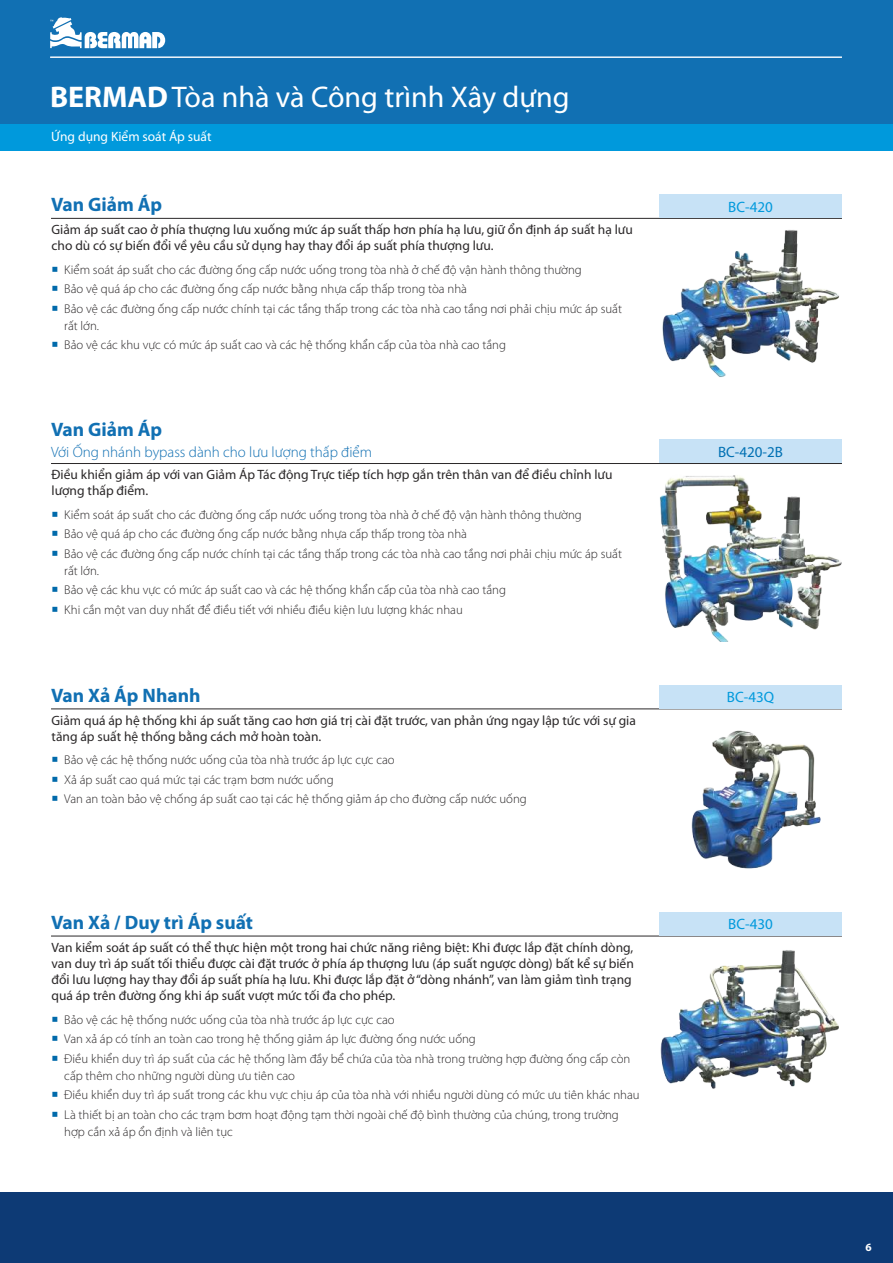
<style>
.page{position:relative;width:893px;height:1263px;background:#fff}
.page>*{position:absolute;margin:0;border:0;box-sizing:border-box;transform-origin:0 0}
.t1{font:30px "Myriad Pro";color:#fff}
.t2{font:700 19.5px "Myriad Pro";color:#1170b3}
.t3{font:300 15px "Myriad Pro";color:#1170b3}
.t4{font:15px "Myriad Pro";color:#0099dc}
.t5{font:15px "Myriad Pro";color:#0070b3}
.t6{font:13.5px/16.2px "Myriad Pro";color:#2b2829}
.t7{font:13.5px "Myriad Pro";color:#fff}
.t8{font:300 12.75px/19.4px "Myriad Pro";color:#2b2829}
.t9{font:700 11.25px "Myriad Pro";color:#fff}
.s1{font-weight:700}
</style>
<div class="page">
<div style="left:0;top:0;width:893px;height:125px;background:#1170b3"></div>
<div style="left:0;top:125px;width:893px;height:26px;background:#0099dc"></div>
<div style="left:0;top:1234px;width:893px;height:29px;background:#0d3a75"></div>
<div style="left:0;top:1193px;width:893px;height:42px;background:#0d3a75"></div>
<hr style="left:50px;top:57px;width:792px;height:1px;background:#fff">
<svg style="left:50px;top:17px;width:115px;height:31px"></svg>
<img style="left:662px;top:230px;width:177px;height:147px">
<hr style="left:51px;top:218px;width:791px;height:1px;background:#2b2829">
<div style="left:659px;top:194px;width:183px;height:24px;background:#c7e2f6"></div>
<img style="left:660px;top:475px;width:182px;height:167px">
<hr style="left:51px;top:463px;width:791px;height:1px;background:#2b2829">
<div style="left:659px;top:439px;width:183px;height:24px;background:#c7e2f6"></div>
<img style="left:660px;top:950px;width:179px;height:139px">
<hr style="left:51px;top:936px;width:791px;height:1px;background:#2b2829">
<div style="left:659px;top:912px;width:183px;height:23px;background:#c7e2f6"></div>
<img style="left:691px;top:730px;width:130px;height:139px">
<hr style="left:51px;top:708px;width:791px;height:1px;background:#2b2829">
<div style="left:659px;top:685px;width:183px;height:23px;background:#c7e2f6"></div>
<h1 class="t1" style="left:50px;top:86px;width:521px"><span class="s1">BERMAD</span>Tòa nhà và Công trình Xây dựng</h1>
<p class="t7" style="left:51px;top:128px;width:162px">Ứng dụng Kiểm soát Áp suất</p>
<h2 class="t2" style="left:51px;top:193px;width:113px">Van Giảm Áp</h2>
<p class="t4" style="left:728px;top:198px;width:46px">BC-420</p>
<p class="t6" style="left:52px;top:221px;width:583px">Giảm áp suất cao ở phía thượng lưu xuống mức áp suất thấp hơn phía hạ lưu, giữ ổn định áp suất hạ lưu cho dù có sự biến đổi về yêu cầu sử dụng hay thay đổi áp suất phía thượng lưu.</p>
<p class="t8" style="left:64px;top:260px;width:559px">Kiểm soát áp suất cho các đường ống cấp nước uống trong tòa nhà ở chế độ vận hành thông thường<br>Bảo vệ quá áp cho các đường ống cấp nước bằng nhựa cấp thấp trong tòa nhà<br>Bảo vệ các đường ống cấp nước chính tại các tầng thấp trong các tòa nhà cao tầng nơi phải chịu mức áp suất</p>
<p class="t8" style="left:64px;top:316px;width:443px">rất lớn.<br>Bảo vệ các khu vực có mức áp suất cao và các hệ thống khẩn cấp của tòa nhà cao tầng</p>
<h2 class="t2" style="left:51px;top:417px;width:113px">Van Giảm Áp</h2>
<p class="t3" style="left:51px;top:443px;width:323px">Với Ống nhánh bypass dành cho lưu lượng thấp điểm</p>
<p class="t5" style="left:718px;top:443px;width:66px">BC-420-2B</p>
<p class="t6" style="left:52px;top:466px;width:562px">Điều khiển giảm áp với van Giảm Áp Tác động Trực tiếp tích hợp gắn trên thân van để điều chỉnh lưu lượng thấp điểm.</p>
<p class="t8" style="left:64px;top:505px;width:559px">Kiểm soát áp suất cho các đường ống cấp nước uống trong tòa nhà ở chế độ vận hành thông thường<br>Bảo vệ quá áp cho các đường ống cấp nước bằng nhựa cấp thấp trong tòa nhà<br>Bảo vệ các đường ống cấp nước chính tại các tầng thấp trong các tòa nhà cao tầng nơi phải chịu mức áp suất</p>
<p class="t8" style="left:64px;top:561px;width:443px">rất lớn.<br>Bảo vệ các khu vực có mức áp suất cao và các hệ thống khẩn cấp của tòa nhà cao tầng<br>Khi cần một van duy nhất để điều tiết với nhiều điều kiện lưu lượng khác nhau</p>
<h2 class="t2" style="left:51px;top:683px;width:151px">Van Xả Áp Nhanh</h2>
<p class="t4" style="left:727px;top:688px;width:49px">BC-43Q</p>
<p class="t6" style="left:52px;top:712px;width:586px">Giảm quá áp hệ thống khi áp suất tăng cao hơn giá trị cài đặt trước, van phản ứng ngay lập tức với sự gia tăng áp suất hệ thống bằng cách mở hoàn toàn.</p>
<p class="t8" style="left:64px;top:750px;width:464px">Bảo vệ các hệ thống nước uống của tòa nhà trước áp lực cực cao<br>Xả áp suất cao quá mức tại các trạm bơm nước uống<br>Van an toàn bảo vệ chống áp suất cao tại các hệ thống giảm áp cho đường cấp nước uống</p>
<h2 class="t2" style="left:51px;top:910px;width:204px">Van Xả / Duy trì Áp suất</h2>
<p class="t4" style="left:728px;top:915px;width:46px">BC-430</p>
<p class="t6" style="left:52px;top:939px;width:584px">Van kiểm soát áp suất có thể thực hiện một trong hai chức năng riêng biệt: Khi được lắp đặt chính dòng, van duy trì áp suất tối thiểu được cài đặt trước ở phía áp thượng lưu (áp suất ngược dòng) bất kể sự biến đổi lưu lượng hay thay đổi áp suất phía hạ lưu. Khi được lắp đặt ở “dòng nhánh”, van làm giảm tình trạng quá áp trên đường ống khi áp suất vượt mức tối đa cho phép.</p>
<p class="t8" style="left:64px;top:1010px;width:567px">Bảo vệ các hệ thống nước uống của tòa nhà trước áp lực cực cao<br>Van xả áp có tính an toàn cao trong hệ thống giảm áp lực đường ống nước uống<br>Điều khiển duy trì áp suất của các hệ thống làm đầy bể chứa của tòa nhà trong trường hợp đường ống cấp còn</p>
<p class="t8" style="left:64px;top:1066px;width:577px">cấp thêm cho những người dùng ưu tiên cao<br>Điều khiển duy trì áp suất trong các khu vực chịu áp của tòa nhà với nhiều người dùng có mức ưu tiên khác nhau<br>Là thiết bị an toàn cho các trạm bơm hoạt động tạm thời ngoài chế độ bình thường của chúng, trong trường</p>
<p class="t8" style="left:64px;top:1122px;width:170px">hợp cần xả áp ổn định và liên tục</p>
<p class="t9" style="left:865px;top:1240px;width:8px">6</p>
</div>
